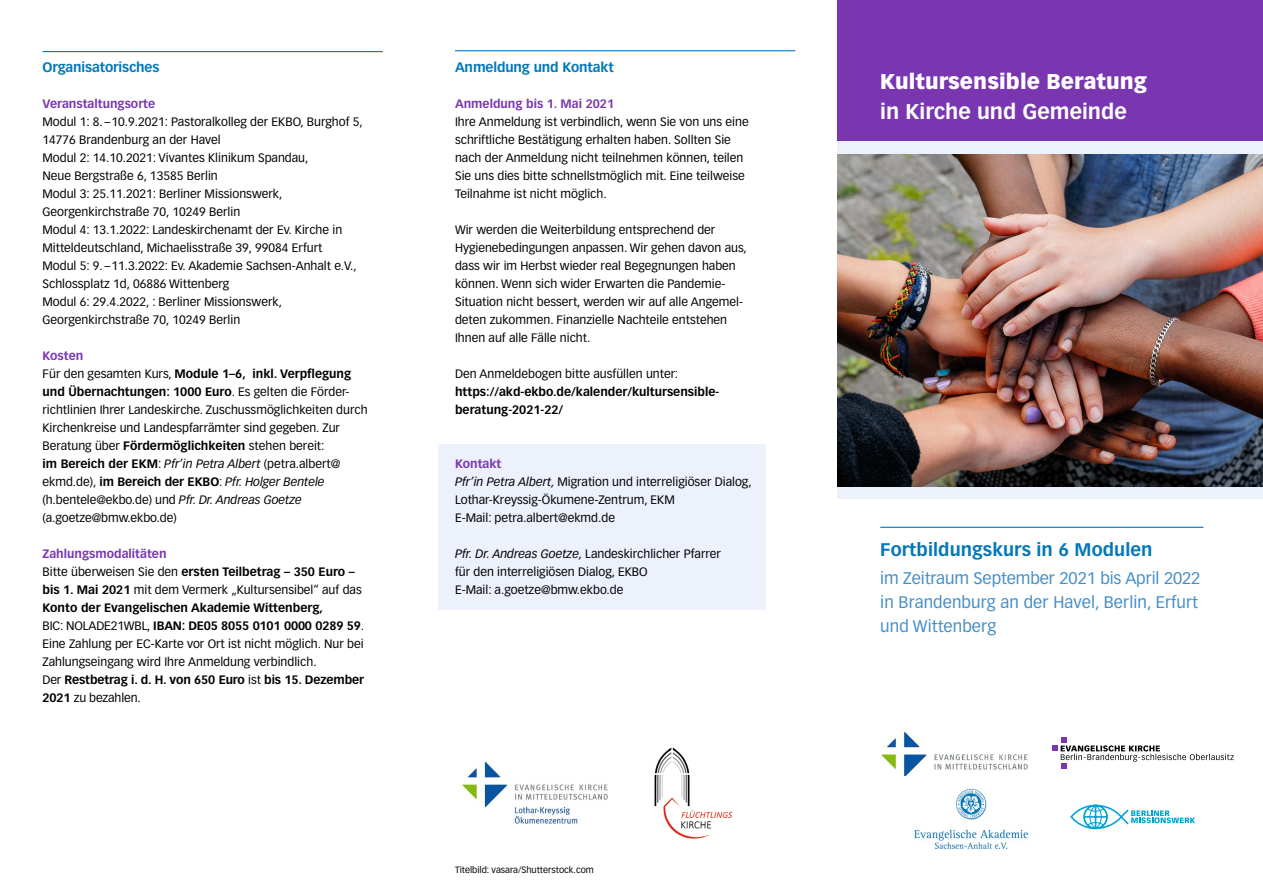
<style>
.page{position:relative;width:1263px;height:893px;background:#fff}
.page>*{position:absolute;margin:0;border:0;box-sizing:border-box;transform-origin:0 0}
.t1{font:900 21px "Vectora LT Std";letter-spacing:.005em;color:#fff}
.t2{font:700 21px "Vectora LT Std";color:#fff}
.t3{font:700 18px "Vectora LT Std";letter-spacing:.005em;color:#0078bb}
.t4{font:16.5px/24px "Vectora LT Std";letter-spacing:.005em;color:#458ec8}
.t5{font:700 13.5px "Vectora LT Std";letter-spacing:-.01em;color:#0078bb}
.t6{font:12px/18px "Vectora LT Std";color:#000}
.t7{font:700 12px/18px "Vectora LT Std";color:#000}
.t8{font:700 12px "Vectora LT Std";color:#7a36b1}
.t9{font:9px "Vectora LT Std";color:#000}
.s1{font-weight:700;color:#7a36b1}
.s2{font-weight:700}
.s3{font-style:italic}
</style>
<div class="page">
<div style="left:438px;top:444px;width:328px;height:166px;background:#edf1fc"></div>
<div style="left:838px;top:0;width:425px;height:165px;background:#7a36b1"></div>
<div style="left:838px;top:142px;width:425px;height:357px;background:#edf1fc"></div>
<svg style="left:1070px;top:804px;width:125px;height:26px"></svg>
<img style="left:654px;top:747px;width:79px;height:92px">
<img style="left:881px;top:732px;width:147px;height:44px">
<svg style="left:1052px;top:737px;width:182px;height:32px"></svg>
<img style="left:914px;top:788px;width:115px;height:62px">
<img style="left:462px;top:762px;width:146px;height:62px">
<hr style="left:880px;top:527px;width:323px;height:1px;background:#0078bb">
<hr style="left:43px;top:51px;width:340px;height:1px;background:#0078bb">
<hr style="left:455px;top:50px;width:340px;height:1px;background:#0078bb">
<img style="left:838px;top:155px;width:425px;height:331px">
<p class="t5" style="left:43px;top:59px;width:118px">Organisatorisches</p>
<p class="t8" style="left:43px;top:96px;width:114px">Veranstaltungsorte</p>
<p class="t6" style="left:43px;top:113px;width:322px">Modul 1: 8. – 10.9.2021: Pastoralkolleg der EKBO, Burghof 5, 14776 Brandenburg an der Havel<br>Modul 2: 14.10.2021: Vivantes Klinikum Spandau,<br>Neue Bergstraße 6, 13585 Berlin<br>Modul 3: 25.11.2021: Berliner Missionswerk, Georgenkirchstraße 70, 10249 Berlin<br>Modul 4: 13.1.2022: Landeskirchenamt der Ev. Kirche in Mitteldeutschland, Michaelisstraße 39, 99084 Erfurt<br>Modul 5: 9. – 11.3.2022: Ev. Akademie Sachsen-Anhalt e.V., Schlossplatz 1d, 06886 Wittenberg<br>Modul 6: 29.4.2022, : Berliner Missionswerk, Georgenkirchstraße 70, 10249 Berlin</p>
<p class="t6" style="left:43px;top:347px;width:327px"><span class="s1">Kosten<br></span>Für den gesamten Kurs, <span class="s2">Module 1–6, inkl. Verpflegung und Übernachtungen: 1000 Euro</span>. Es gelten die Förder&shy;richtlinien Ihrer Landeskirche. Zuschussmöglichkeiten durch Kirchenkreise und Landespfarrämter sind gegeben. Zur Beratung über <span class="s2">Fördermöglichkeiten</span> stehen bereit:<br><span class="s2">im Bereich der EKM</span>: <span class="s3">Pfr’in Petra Albert</span> (petra.albert@ ekmd.de), <span class="s2">im Bereich der EKBO</span>: <span class="s3">Pfr. Holger Bentele </span>(h.bentele@ekbo.de) und <span class="s3">Pfr. Dr. Andreas Goetze </span>(a.goetze@bmw.ekbo.de)</p>
<p class="t6" style="left:43px;top:545px;width:323px"><span class="s1">Zahlungsmodalitäten<br></span>Bitte überweisen Sie den <span class="s2">ersten Teilbetrag – 350 Euro – bis 1. Mai 2021</span> mit dem Vermerk „Kultursensibel“ auf das <span class="s2">Konto der Evangelischen Akademie Wittenberg,<br></span>BIC: NOLADE21WBL, <span class="s2">IBAN: DE05 8055 0101 0000 0289 59</span>.<br>Eine Zahlung per EC-Karte vor Ort ist nicht möglich. Nur bei Zahlungseingang wird Ihre Anmeldung verbindlich.<br>Der <span class="s2">Restbetrag i. d. H. von 650 Euro</span> ist <span class="s2">bis 15. Dezember 2021</span> zu bezahlen.</p>
<h2 class="t3" style="left:880px;top:538px;width:274px">Fortbildungskurs in 6 Modulen</h2>
<p class="t5" style="left:455px;top:59px;width:160px">Anmeldung und Kontakt</p>
<p class="t8" style="left:455px;top:96px;width:161px">Anmeldung bis 1. Mai 2021</p>
<p class="t6" style="left:455px;top:113px;width:295px">Ihre Anmeldung ist verbindlich, wenn Sie von uns eine schriftliche Bestätigung erhalten haben. Sollten Sie nach der Anmeldung nicht teilnehmen können, teilen Sie uns dies bitte schnellstmöglich mit. Eine teilweise Teilnahme ist nicht möglich.</p>
<p class="t6" style="left:455px;top:221px;width:293px">Wir werden die Weiterbildung entsprechend der Hygienebedingungen anpassen. Wir gehen davon aus, dass wir im Herbst wieder real Begegnungen haben können. Wenn sich wider Erwarten die Pandemie-Situation nicht bessert, werden wir auf alle Angemel&shy;deten zukommen. Finanzielle Nachteile entstehen Ihnen auf alle Fälle nicht.</p>
<p class="t6" style="left:455px;top:365px;width:225px">Den Anmeldebogen bitte ausfüllen unter:</p>
<p class="t7" style="left:455px;top:383px;width:266px">https://akd-ekbo.de/kalender/kultursensible&shy;beratung-2021-22/</p>
<h1 class="t1" style="left:880px;top:68px;width:268px">Kultursensible Beratung</h1>
<h1 class="t2" style="left:880px;top:98px;width:248px">in Kirche und Gemeinde</h1>
<p class="t6" style="left:455px;top:455px;width:298px"><span class="s1">Kontakt<br></span><span class="s3">Pfr’in Petra Albert,</span> Migration und interreligiöser Dialog, Lothar-Kreyssig-Ökumene-Zentrum, EKM<br>E-Mail: petra.albert@ekmd.de</p>
<p class="t6" style="left:455px;top:545px;width:268px"><span class="s3">Pfr. Dr. Andreas Goetze,</span> Landeskirchlicher Pfarrer für den interreligiösen Dialog, EKBO<br>E-Mail: a.goetze@bmw.ekbo.de</p>
<h3 class="t4" style="left:880px;top:566px;width:322px">im Zeitraum September 2021 bis April 2022 in Brandenburg an der Havel, Berlin, Erfurt und Wittenberg</h3>
<p class="t9" style="left:455px;top:864px;width:140px">Titelbild: vasara/Shutterstock.com</p>
</div>
